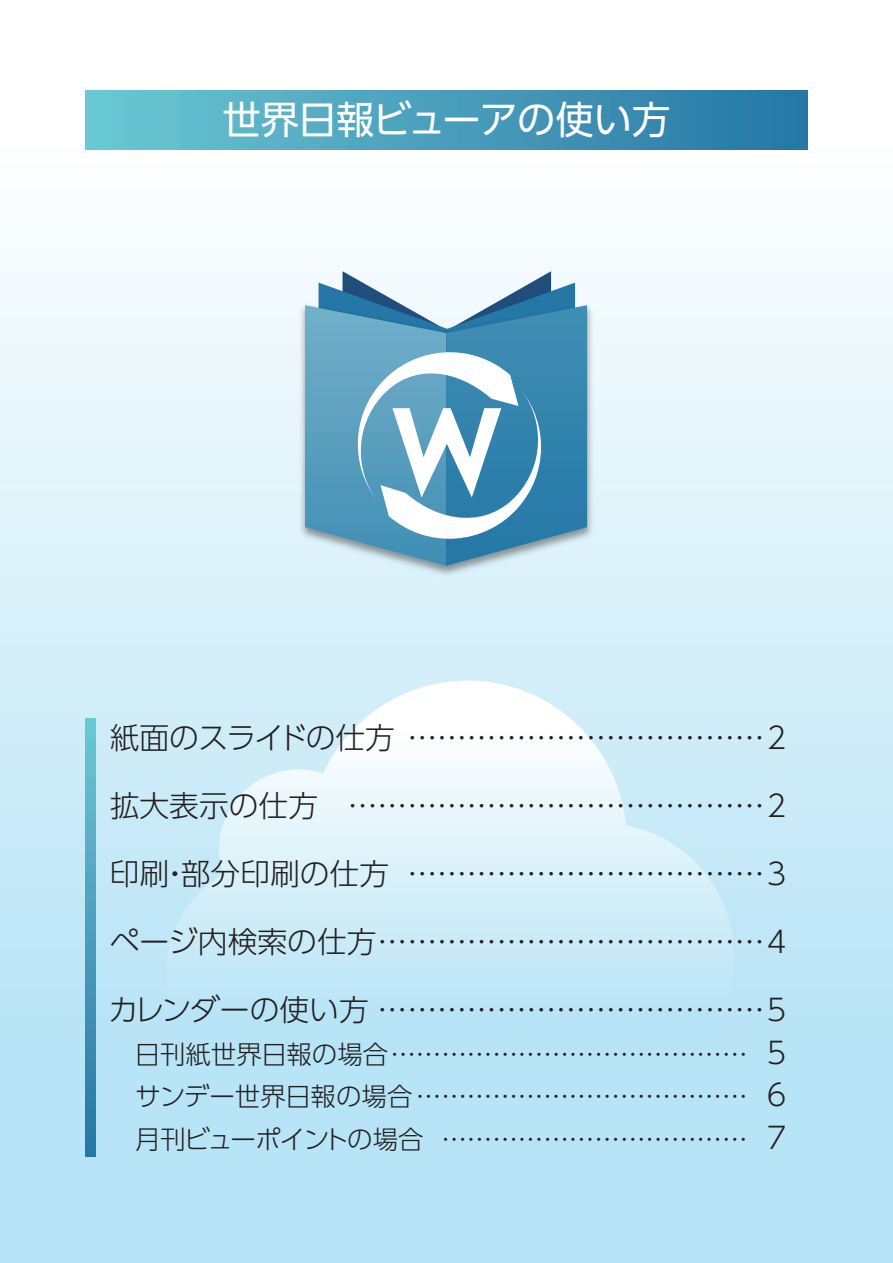
<style>
.page{position:relative;width:893px;height:1263px;background:#fff}
.page>*{position:absolute;margin:0;border:0;box-sizing:border-box;transform-origin:0 0}
.t1{font:38.25px "UD Shin Go Pro";letter-spacing:-.015em;color:#fff}
.t2{font:300 29.7px "UD Shin Go Pro";color:#231f20}
.t3{font:300 29.7px "UD Shin Go Pro";letter-spacing:-.02em;color:#231f20}
.t4{font:300 25.5px/42.5px "UD Shin Go Pro";letter-spacing:-.02em;color:#231f20;text-align:justify}
.s1{font-size:29.7px}
</style>
<div class="page">
<div style="left:0;top:0;width:893px;height:1263px;background:linear-gradient(to bottom,#fff,#ace0f5)"></div>
<div style="left:85px;top:90px;width:723px;height:60px;background:linear-gradient(to right,#6cc8d3,#2775a5)"></div>
<svg style="left:166px;top:681px;width:568px;height:408px"></svg>
<svg style="left:343px;top:271px;width:208px;height:12px;fill:#f3fafd"></svg>
<svg style="left:319px;top:283px;width:256px;height:17px;fill:#f2fafd"></svg>
<img style="left:296px;top:300px;width:300px;height:281px">
<svg style="left:305px;top:305px;width:282px;height:261px"></svg>
<svg style="left:85px;top:719px;width:10px;height:438px"></svg>
<p class="t1" style="left:223px;top:88px;width:449px">世界日報ビューアの使い方</p>
<p class="t3" style="left:110px;top:714px;width:683px">紙面のスライドの仕方 ………………………………２</p>
<p class="t2" style="left:110px;top:782px;width:683px">拡大表示の仕方 ……………………………………２</p>
<p class="t2" style="left:110px;top:850px;width:683px">印刷・部分印刷の仕方 ………………………………３</p>
<p class="t2" style="left:110px;top:918px;width:683px">ページ内検索の仕方…………………………………４</p>
<p class="t2" style="left:108px;top:986px;width:685px">カレンダーの使い方 …………………………………５</p>
<p class="t4" style="left:135px;top:1032px;width:658px">日刊紙世界日報の場合…………………………………… <span class="s1">５</span>サンデー世界日報の場合………………………………… <span class="s1">６</span>月刊ビューポイントの場合 ……………………………… <span class="s1">７</span></p>
</div>
